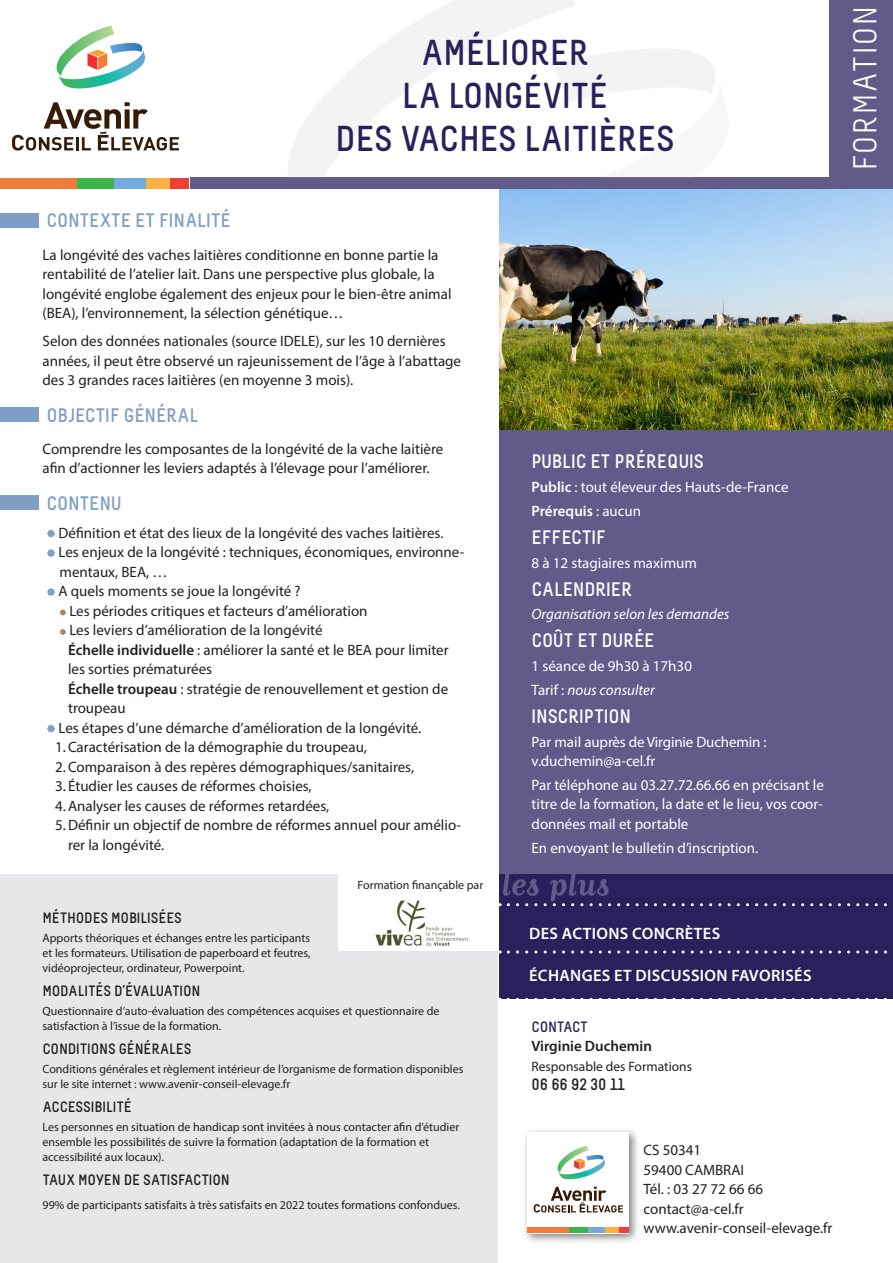
<style>
.page{position:relative;width:893px;height:1263px;background:#fff}
.page>*{position:absolute;margin:0;border:0;box-sizing:border-box;transform-origin:0 0}
.t1{font:700 36px/43.2px "Melbourne";color:#2a205c;text-align:center}
.t2{font:33px "Melbourne";letter-spacing:.06em;color:#fff}
.t3{font:700 19.5px "Melbourne";color:#fff}
.t4{font:700 19.5px "Melbourne";color:#809fc6}
.t5{font:600 16.5px "Myriad Pro";letter-spacing:.02em;color:#fff}
.t6{font:700 16.5px "Melbourne";color:#231f20}
.t7{font:15px/19.5px "Myriad Pro";color:#231f20}
.t8{font:15px/19.5px "Myriad Pro";color:#fff}
.t9{font:700 15px "Melbourne";color:#231f20}
.t10{font:italic 15px "Myriad Pro";color:#fff}
.t11{font:600 15px "Myriad Pro";color:#231f20}
.t12{font:700 15px "Melbourne";color:#2a205c}
.t13{font:13.5px "Myriad Pro";color:#231f20}
.t14{font:12px/15px "Myriad Pro";color:#231f20}
.s1{font-weight:600}
.s2{font-style:italic}
</style>
<div class="page">
<div style="left:189px;top:178px;width:704px;height:11px;background:#615b8a"></div>
<div style="left:522px;top:1127px;width:118px;height:117px;background:#231f20;opacity:.61"></div>
<div style="left:527px;top:1132px;width:101px;height:101px;background:#fff"></div>
<div style="left:527px;top:1227px;width:42px;height:6px;background:#f37b38"></div>
<div style="left:569px;top:1227px;width:19px;height:6px;background:#3ab54a"></div>
<div style="left:605px;top:1227px;width:14px;height:6px;background:#fbb03f"></div>
<div style="left:619px;top:1227px;width:9px;height:6px;background:#ee3e35"></div>
<div style="left:588px;top:1227px;width:17px;height:6px;background:#72abdc"></div>
<svg style="left:557px;top:1146px;width:48px;height:34px"></svg>
<svg style="left:534px;top:1187px;width:89px;height:25px"></svg>
<div style="left:0;top:179px;width:78px;height:10px;background:#f37b38"></div>
<div style="left:77px;top:179px;width:37px;height:10px;background:#3ab54a"></div>
<div style="left:145px;top:179px;width:26px;height:10px;background:#fbb03f"></div>
<div style="left:171px;top:179px;width:18px;height:10px;background:#ee3e35"></div>
<div style="left:114px;top:179px;width:31px;height:10px;background:#72abdc"></div>
<svg style="left:56px;top:26px;width:90px;height:63px"></svg>
<svg style="left:12px;top:102px;width:167px;height:49px"></svg>
<div style="left:0;top:874px;width:498px;height:389px;background:#e5e7e9"></div>
<div style="left:499px;top:867px;width:394px;height:132px;background:#2a205c"></div>
<div style="left:499px;top:187px;width:394px;height:687px;background:#615b8a"></div>
<div style="left:829px;top:0;width:64px;height:189px;background:#615b8a"></div>
<svg style="left:287px;top:0;width:288px;height:178px"></svg>
<svg style="left:295px;top:48px;width:434px;height:130px"></svg>
<div style="left:339px;top:872px;width:160px;height:78px;background:#fff"></div>
<img style="left:375px;top:900px;width:94px;height:46px">
<svg style="left:47px;top:529px;width:8px;height:9px"></svg>
<svg style="left:47px;top:549px;width:8px;height:8px"></svg>
<svg style="left:47px;top:588px;width:8px;height:8px"></svg>
<svg style="left:60px;top:609px;width:6px;height:7px"></svg>
<svg style="left:60px;top:629px;width:6px;height:6px"></svg>
<svg style="left:47px;top:724px;width:8px;height:9px"></svg>
<div style="left:0;top:213px;width:38px;height:14px;background:#809fc6"></div>
<div style="left:0;top:407px;width:38px;height:14px;background:#809fc6"></div>
<div style="left:0;top:495px;width:38px;height:15px;background:#809fc6"></div>
<svg style="left:499px;top:874px;width:388px;height:32px"></svg>
<svg style="left:508px;top:950px;width:379px;height:3px"></svg>
<svg style="left:508px;top:998px;width:379px;height:1px"></svg>
<img style="left:499px;top:189px;width:394px;height:240px">
<h1 class="t1" style="left:335px;top:31px;width:340px">AMÉLIORER<br>LA LONGÉVITÉ<br>DES VACHES LAITIÈRES</h1>
<h3 class="t4" style="left:47px;top:209px;width:186px">CONTEXTE ET FINALITÉ</h3>
<p class="t7" style="left:43px;top:244px;width:411px">La longévité des vaches laitières conditionne en bonne partie la rentabilité de l’atelier lait. Dans une perspective plus globale, la longévité englobe également des enjeux pour le bien-être animal (BEA), l’environnement, la sélection génétique…</p>
<p class="t7" style="left:43px;top:331px;width:420px">Selon des données nationales (source IDELE), sur les 10 dernières années, il peut être observé un rajeunissement de l’âge à l’abattage des 3 grandes races laitières (en moyenne 3 mois).</p>
<h3 class="t4" style="left:47px;top:403px;width:153px">OBJECTIF GÉNÉRAL</h3>
<p class="t7" style="left:43px;top:439px;width:402px">Comprendre les composantes de la longévité de la vache laitière afin d’actionner les leviers adaptés à l’élevage pour l’améliorer.</p>
<h3 class="t4" style="left:47px;top:491px;width:76px">CONTENU</h3>
<p class="t7" style="left:58px;top:523px;width:386px">Définition et état des lieux de la longévité des vaches laitières.</p>
<p class="t7" style="left:58px;top:542px;width:407px">Les enjeux de la longévité : techniques, économiques, environne-</p>
<p class="t7" style="left:60px;top:562px;width:109px">mentaux, BEA, …</p>
<p class="t7" style="left:58px;top:581px;width:244px">A quels moments se joue la longévité ?</p>
<p class="t7" style="left:69px;top:601px;width:300px">Les périodes critiques et facteurs d’amélioration</p>
<p class="t7" style="left:69px;top:620px;width:255px">Les leviers d’amélioration de la longévité</p>
<p class="t7" style="left:68px;top:640px;width:382px"><span class="s1">Échelle individuelle</span> : améliorer la santé et le BEA pour limiter</p>
<p class="t7" style="left:68px;top:659px;width:146px">les sorties prématurées</p>
<p class="t7" style="left:68px;top:679px;width:382px"><span class="s1">Échelle troupeau</span> : stratégie de renouvellement et gestion de</p>
<p class="t7" style="left:68px;top:698px;width:59px">troupeau</p>
<p class="t7" style="left:58px;top:718px;width:364px">Les étapes d’une démarche d’amélioration de la longévité.</p>
<p class="t7" style="left:55px;top:737px;width:313px">1.Caractérisation de la démographie du troupeau,</p>
<p class="t7" style="left:55px;top:757px;width:360px">2.Comparaison à des repères démographiques/sanitaires,</p>
<p class="t7" style="left:55px;top:776px;width:258px">3. Étudier les causes de réformes choisies,</p>
<p class="t7" style="left:55px;top:796px;width:276px">4.Analyser les causes de réformes retardées,</p>
<p class="t7" style="left:55px;top:815px;width:407px">5.Définir un objectif de nombre de réformes annuel pour amélio-</p>
<p class="t7" style="left:68px;top:835px;width:98px">rer la longévité.</p>
<p class="t14" style="left:358px;top:877px;width:127px">Formation finançable par</p>
<p class="t9" style="left:43px;top:909px;width:141px">MÉTHODES MOBILISÉES</p>
<p class="t14" style="left:43px;top:931px;width:270px;text-align:justify">Apports théoriques et échanges entre les participants et les formateurs. Utilisation de paperboard et feutres, vidéoprojecteur, ordinateur, Powerpoint.</p>
<p class="t9" style="left:43px;top:982px;width:159px">MODALITÉS D’ÉVALUATION</p>
<p class="t14" style="left:43px;top:1004px;width:399px">Questionnaire d’auto-évaluation des compétences acquises et questionnaire de satisfaction à l’issue de la formation.</p>
<p class="t9" style="left:43px;top:1040px;width:150px">CONDITIONS GÉNÉRALES</p>
<p class="t14" style="left:43px;top:1062px;width:422px">Conditions générales et règlement intérieur de l’organisme de formation disponibles sur le site internet : www.avenir-conseil-elevage.fr</p>
<p class="t9" style="left:43px;top:1098px;width:91px">ACCESSIBILITÉ</p>
<p class="t14" style="left:43px;top:1120px;width:418px">Les personnes en situation de handicap sont invitées à nous contacter afin d’étudier ensemble les possibilités de suivre la formation (adaptation de la formation et accessibilité aux locaux).</p>
<p class="t9" style="left:43px;top:1171px;width:189px">TAUX MOYEN DE SATISFACTION</p>
<p class="t14" style="left:43px;top:1197px;width:419px">99% de participants satisfaits à très satisfaits en 2022 toutes formations confondues.</p>
<h3 class="t3" style="left:531px;top:450px;width:174px">PUBLIC ET PRÉREQUIS</h3>
<p class="t8" style="left:531px;top:475px;width:258px;line-height:23.7px"><span class="s1">Public</span> : tout éleveur des Hauts-de-France<br><span class="s1">Prérequis</span> : aucun</p>
<h3 class="t3" style="left:531px;top:525px;width:76px">EFFECTIF</h3>
<p class="t8" style="left:531px;top:552px;width:167px">8 à 12 stagiaires maximum</p>
<h3 class="t3" style="left:531px;top:577px;width:102px">CALENDRIER</h3>
<p class="t10" style="left:531px;top:605px;width:199px">Organisation selon les demandes</p>
<h3 class="t3" style="left:531px;top:629px;width:124px">COÛT ET DURÉE</h3>
<p class="t8" style="left:531px;top:654px;width:162px;line-height:23.7px">1 séance de 9h30 à 17h30<br>Tarif : <span class="s2">nous consulter</span></p>
<h3 class="t3" style="left:531px;top:704px;width:101px">INSCRIPTION</h3>
<p class="t8" style="left:531px;top:732px;width:236px">Par mail auprès de Virginie Duchemin : v.duchemin@a-cel.fr</p>
<p class="t8" style="left:531px;top:775px;width:294px;text-align:justify">Par téléphone au 03.27.72.66.66 en précisant le titre de la formation, la date et le lieu, vos coor&shy;données mail et portable</p>
<p class="t8" style="left:531px;top:837px;width:228px">En envoyant le bulletin d’inscription.</p>
<p class="t5" style="left:529px;top:922px;width:193px">DES ACTIONS CONCRÈTES</p>
<p class="t5" style="left:529px;top:965px;width:284px">ÉCHANGES ET DISCUSSION FAVORISÉS</p>
<p class="t12" style="left:531px;top:1017px;width:58px">CONTACT</p>
<p class="t11" style="left:531px;top:1037px;width:122px">Virginie Duchemin</p>
<p class="t13" style="left:531px;top:1058px;width:162px">Responsable des Formations</p>
<p class="t6" style="left:531px;top:1074px;width:94px">06 66 92 30 11</p>
<p class="t7" style="left:644px;top:1140px;width:190px">CS 50341<br>59400 CAMBRAI<br>Tél. : 03 27 72 66 66 contact@a-cel.fr www.avenir-conseil-elevage.fr</p>
<h2 class="t2" style="left:847px;top:170px;width:165px;rotate:-90deg">FORMATION</h2>
</div>
